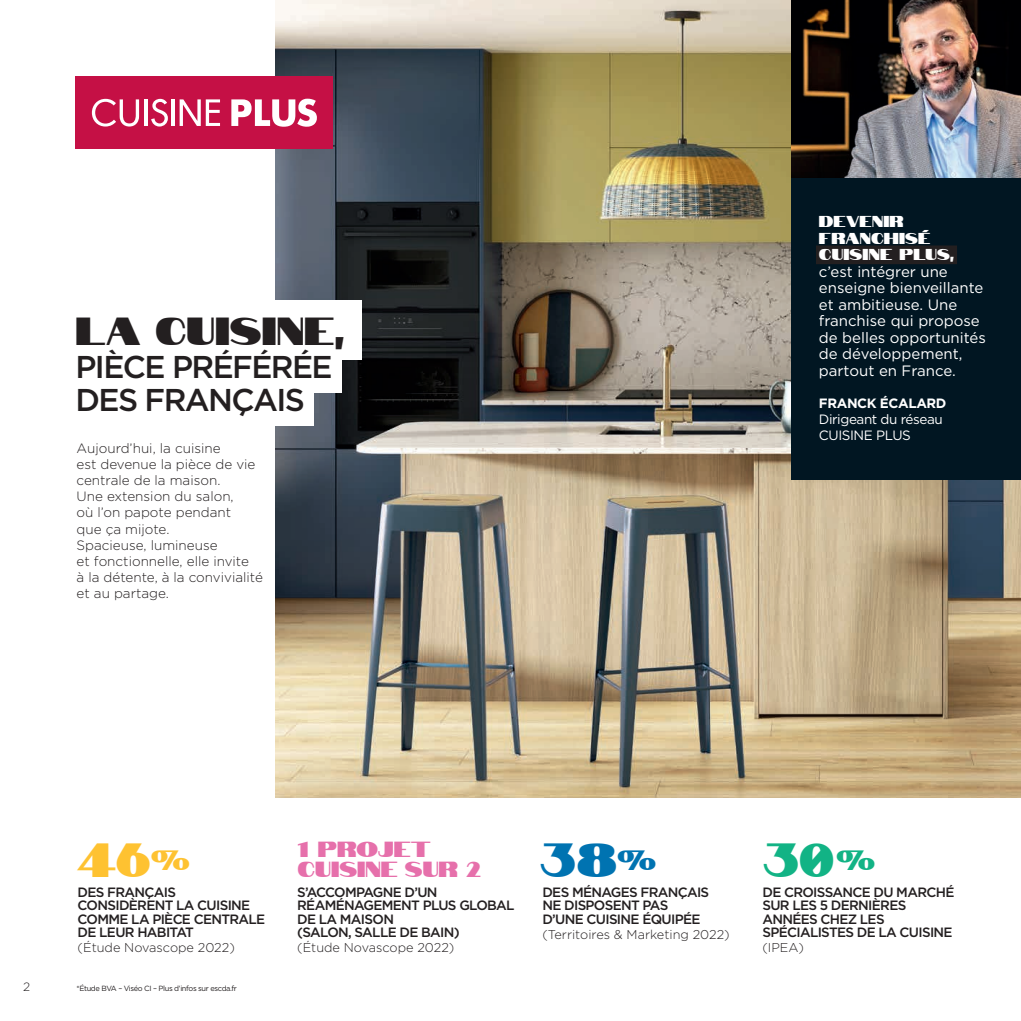
<style>
.page{position:relative;width:1021px;height:1021px;background:#fff}
.page>*{position:absolute;margin:0;border:0;box-sizing:border-box;transform-origin:0 0}
.t1{font:47.7px "Notable";color:#fec231}
.t2{font:47.7px "Notable";color:#0073b1}
.t3{font:47.7px "Notable";color:#12b385}
.t4{font:39px "Notable";color:#231f20}
.t5{font:500 31.5px/33px "Gotham";letter-spacing:-.05em;color:#231f20}
.t6{font:21.75px/19.2px "Notable";color:#e670ab}
.t7{font:15.75px/16.5px "Notable";letter-spacing:.01em;color:#fff}
.t8{font:15px/16.5px "Gotham";color:#fff}
.t9{font:500 13.5px/13.5px "Gotham";letter-spacing:-.05em;color:#231f20}
.t10{font:300 13.5px/16.2px "Gotham";color:#231f20}
.t11{font:13.5px/16.2px "Gotham";letter-spacing:-.03em;color:#fff}
.t12{font:700 13.5px "Gotham";letter-spacing:-.03em;color:#fff}
.t13{font:300 12.75px "Gotham";color:#231f20}
.t14{font:300 12px "Gotham";color:#231f20}
.t15{font:7.5px "Gotham";letter-spacing:-.05em;color:#231f20}
.s1{font-size:27.9px}
</style>
<div class="page">
<img style="left:275px;top:0;width:745px;height:797px">
<div style="left:791px;top:0;width:229px;height:480px;background:#011622"></div>
<img style="left:791px;top:0;width:229px;height:178px">
<div style="left:75px;top:77px;width:258px;height:72px;background:#c51045"></div>
<svg style="left:92px;top:99px;width:47px;height:27px"></svg>
<hr style="left:144px;top:99px;width:3px;height:27px;background:#fff">
<svg style="left:151px;top:99px;width:17px;height:27px"></svg>
<hr style="left:172px;top:99px;width:3px;height:27px;background:#fff">
<svg style="left:180px;top:99px;width:40px;height:27px"></svg>
<svg style="left:231px;top:99px;width:86px;height:28px"></svg>
<div style="left:71px;top:300px;width:290px;height:59px;background:#fff"></div>
<div style="left:67px;top:344px;width:274px;height:48px;background:#fff"></div>
<div style="left:67px;top:377px;width:246px;height:48px;background:#fff"></div>
<div style="left:816px;top:245px;width:141px;height:19px;background:#231f20"></div>
<h2 class="t4" style="left:75px;top:309px;width:270px">LA CUISINE,</h2>
<h3 class="t5" style="left:75px;top:349px;width:259px">PIÈCE PRÉFÉRÉE<br>DES FRANÇAIS</h3>
<p class="t10" style="left:77px;top:439px;width:188px">Aujourd’hui, la cuisine<br>est devenue la pièce de vie centrale de la maison.<br>Une extension du salon,<br>où l’on papote pendant<br>que ça mijote.<br>Spacieuse, lumineuse<br>et fonctionnelle, elle invite<br>à la détente, à la convivialité et au partage.</p>
<p class="t7" style="left:819px;top:213px;width:137px">DEVENIR<br>FRANCHISÉ<br>CUISINE PLUS,</p>
<p class="t8" style="left:819px;top:263px;width:168px">c’est intégrer une enseigne bienveillante et ambitieuse. Une franchise qui propose de belles opportunités de développement, partout en France.</p>
<p class="t12" style="left:819px;top:394px;width:129px">FRANCK ÉCALARD</p>
<p class="t11" style="left:819px;top:411px;width:125px">Dirigeant du réseau<br>CUISINE PLUS</p>
<p class="t14" style="left:23px;top:978px;width:9px">2</p>
<h1 class="t1" style="left:77px;top:833px;width:115px">46<span class="s1">%</span></h1>
<p class="t9" style="left:78px;top:884px;width:189px">DES FRANÇAIS<br>CONSIDÈRENT LA CUISINE<br>COMME LA PIÈCE CENTRALE<br>DE LEUR HABITAT</p>
<p class="t13" style="left:78px;top:939px;width:159px">(Étude Novascope 2022)</p>
<p class="t15" style="left:77px;top:983px;width:162px">*Étude BVA – Viséo CI – Plus d’infos sur escda.fr</p>
<h3 class="t6" style="left:298px;top:840px;width:185px">1 PROJET<br>CUISINE SUR 2</h3>
<p class="t9" style="left:297px;top:884px;width:219px">S’ACCOMPAGNE D’UN<br>RÉAMÉNAGEMENT PLUS GLOBAL<br>DE LA MAISON<br>(SALON, SALLE DE BAIN)</p>
<p class="t13" style="left:297px;top:939px;width:159px">(Étude Novascope 2022)</p>
<h1 class="t2" style="left:539px;top:833px;width:118px">38<span class="s1">%</span></h1>
<p class="t9" style="left:542px;top:884px;width:168px">DES MÉNAGES FRANÇAIS<br>NE DISPOSENT PAS<br>D’UNE CUISINE ÉQUIPÉE</p>
<p class="t13" style="left:542px;top:926px;width:189px">(Territoires &amp; Marketing 2022)</p>
<h1 class="t3" style="left:762px;top:833px;width:114px">30<span class="s1">%</span></h1>
<p class="t9" style="left:762px;top:884px;width:193px">DE CROISSANCE DU MARCHÉ<br>SUR LES 5 DERNIÈRES<br>ANNÉES CHEZ LES<br>SPÉCIALISTES DE LA CUISINE</p>
<p class="t13" style="left:762px;top:939px;width:43px">(IPEA)</p>
</div>
